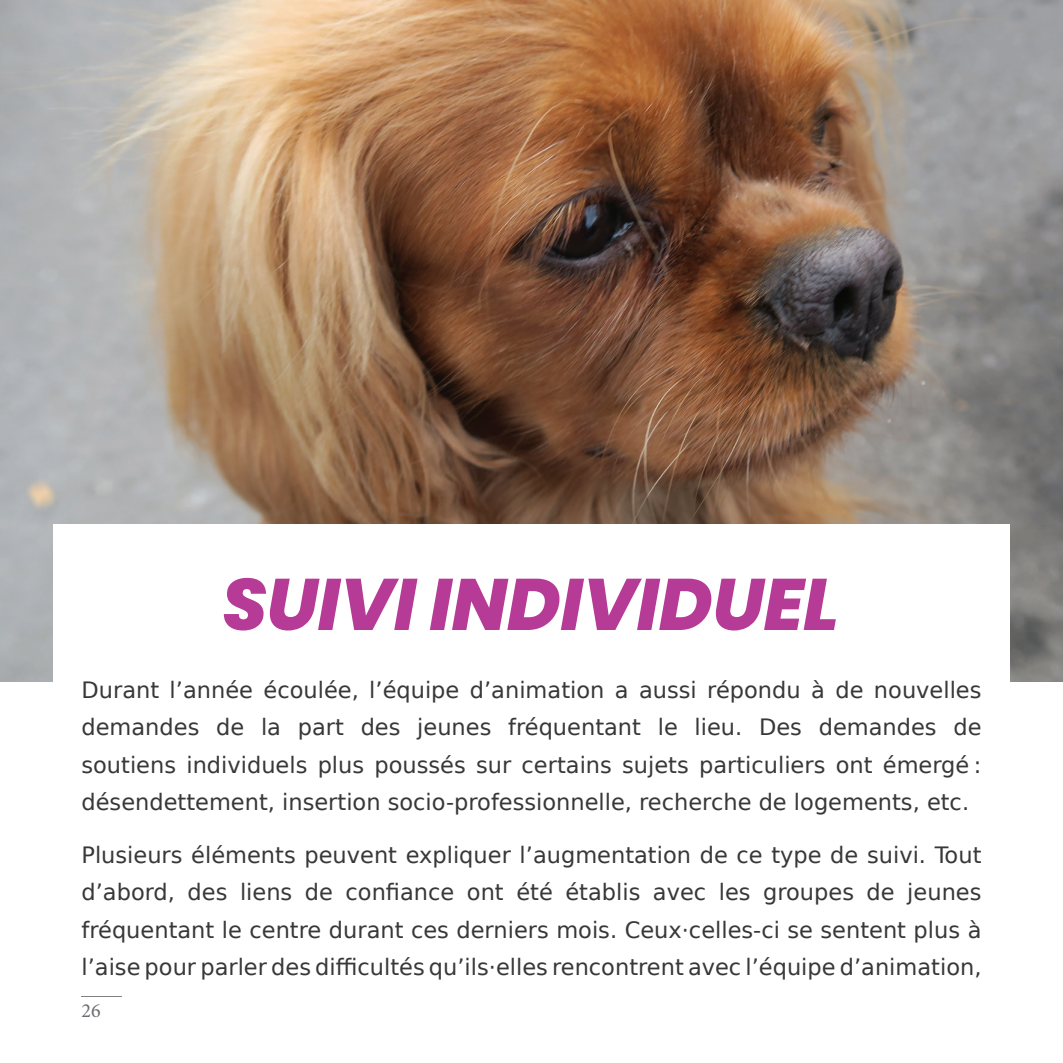
<style>
.page{position:relative;width:1063px;height:1063px;background:#fff}
.page>*{position:absolute;margin:0;border:0;box-sizing:border-box;transform-origin:0 0}
.t1{font:italic 800 72.5px "Poppins";color:#b63b96}
.t2{font:22.5px/37.5px "DejaVu Sans";color:#383839;text-align:justify}
.t3{font:20px "Minion Pro";color:#6c6d70}
</style>
<div class="page">
<hr style="left:81px;top:996px;width:41px;height:1px;background:#6c6d70">
<img style="left:0;top:0;width:1063px;height:681px">
<div style="left:53px;top:524px;width:957px;height:472px;background:#fff"></div>
<h1 class="t1" style="left:223px;top:563px;width:618px">SUIVI INDIVIDUEL</h1>
<p class="t2" style="left:81px;top:670px;width:902px">Durant l’année écoulée, l’équipe d’animation a aussi répondu à de nouvelles demandes de la part des jeunes fréquentant le lieu. Des demandes de soutiens individuels plus poussés sur certains sujets particuliers ont émergé : désendettement, insertion socio-professionnelle, recherche de logements, etc.</p>
<p class="t2" style="left:81px;top:835px;width:902px">Plusieurs éléments peuvent expliquer l’augmentation de ce type de suivi. Tout d’abord, des liens de confiance ont été établis avec les groupes de jeunes fréquentant le centre durant ces derniers mois. Ceux·celles-ci se sentent plus à l’aise pour parler des difficultés qu’ils·elles rencontrent avec l’équipe d’animation,</p>
<p class="t3" style="left:81px;top:997px;width:21px">26</p>
</div>
